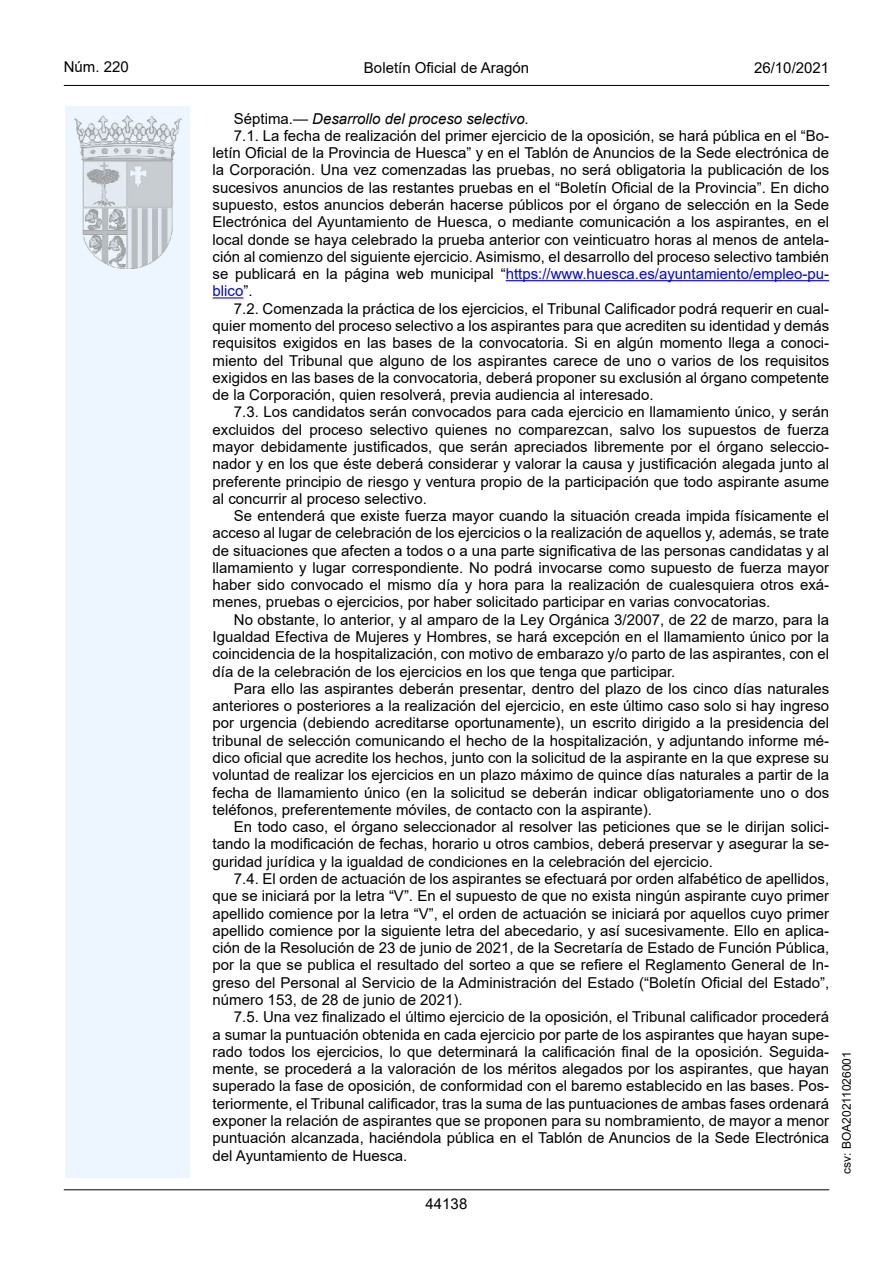
<style>
.page{position:relative;width:893px;height:1263px;background:#fff}
.page>*{position:absolute;margin:0;border:0;box-sizing:border-box;transform-origin:0 0}
.inicio_de_parrafo{font:15px/17.2px "Arial";color:#000;text-align:justify}
.inicio_de_parrafo-2{font:italic 15px "Arial";color:#000}
.estilo_head-c{font:15px "Arial";color:#000}
.estilo_head-d{font:15px "Arial MT2";color:#000}
.estilo_head-i{font:15px "Arial MT2";color:#000}
.numero_pagina{font:15px "Arial";color:#000}
.estilo_head-i-2{font:12px "Arial MT2";color:#000}
.s1{font-style:normal}
.s2{color:#0000fa}
</style>
<div class="page">
<div style="left:65px;top:106px;width:125px;height:1072px;background:#edf6fe"></div>
<img style="left:75px;top:115px;width:106px;height:153px">
<hr style="left:64px;top:85px;width:765px;height:1px;background:#000">
<hr style="left:64px;top:1189px;width:765px;height:1px;background:#000">
<hr style="left:506px;top:280px;width:323px;height:1px;background:#0000fa">
<hr style="left:213px;top:297px;width:30px;height:1px;background:#0000fa">
<p class="estilo_head-i" style="left:64px;top:57px;width:67px">Núm. 220</p>
<p class="estilo_head-c" style="left:364px;top:57px;width:167px">Boletín Oficial de Aragón</p>
<p class="estilo_head-d" style="left:754px;top:57px;width:77px">26/10/2021</p>
<p class="inicio_de_parrafo-2" style="left:234px;top:109px;width:297px"><span class="s1">Séptima.—</span> Desarrollo del proceso selectivo.</p>
<p class="inicio_de_parrafo" style="left:213px;top:127px;width:618px;text-indent:21px">7.1. La fecha de realización del primer ejercicio de la oposición, se hará pública en el “Bo&shy;letín Oficial de la Provincia de Huesca” y en el Tablón de Anuncios de la Sede electrónica de la Corporación. Una vez comenzadas las pruebas, no será obligatoria la publicación de los sucesivos anuncios de las restantes pruebas en el “Boletín Oficial de la Provincia”. En dicho supuesto, estos anuncios deberán hacerse públicos por el órgano de selección en la Sede Electrónica del Ayuntamiento de Huesca, o mediante comunicación a los aspirantes, en el local donde se haya celebrado la prueba anterior con veinticuatro horas al menos de antela&shy;ción al comienzo del siguiente ejercicio. Asimismo, el desarrollo del proceso selectivo también se publicará en la página web municipal “<span class="s2">https://www.huesca.es/ayuntamiento/empleo-pu&shy;blico</span>”.</p>
<p class="inicio_de_parrafo" style="left:213px;top:300px;width:618px;text-indent:21px">7.2. Comenzada la práctica de los ejercicios, el Tribunal Calificador podrá requerir en cual&shy;quier momento del proceso selectivo a los aspirantes para que acrediten su identidad y demás requisitos exigidos en las bases de la convocatoria. Si en algún momento llega a conoci&shy;miento del Tribunal que alguno de los aspirantes carece de uno o varios de los requisitos exigidos en las bases de la convocatoria, deberá proponer su exclusión al órgano competente de la Corporación, quien resolverá, previa audiencia al interesado.</p>
<p class="inicio_de_parrafo" style="left:213px;top:403px;width:618px;text-indent:21px">7.3. Los candidatos serán convocados para cada ejercicio en llamamiento único, y serán excluidos del proceso selectivo quienes no comparezcan, salvo los supuestos de fuerza mayor debidamente justificados, que serán apreciados libremente por el órgano seleccio&shy;nador y en los que éste deberá considerar y valorar la causa y justificación alegada junto al preferente principio de riesgo y ventura propio de la participación que todo aspirante asume al concurrir al proceso selectivo.</p>
<p class="inicio_de_parrafo" style="left:213px;top:507px;width:618px;text-indent:21px">Se entenderá que existe fuerza mayor cuando la situación creada impida físicamente el acceso al lugar de celebración de los ejercicios o la realización de aquellos y, además, se trate de situaciones que afecten a todos o a una parte significativa de las personas candidatas y al llamamiento y lugar correspondiente. No podrá invocarse como supuesto de fuerza mayor haber sido convocado el mismo día y hora para la realización de cualesquiera otros exá&shy;menes, pruebas o ejercicios, por haber solicitado participar en varias convocatorias.</p>
<p class="inicio_de_parrafo" style="left:213px;top:611px;width:618px;text-indent:21px">No obstante, lo anterior, y al amparo de la Ley Orgánica 3/2007, de 22 de marzo, para la Igualdad Efectiva de Mujeres y Hombres, se hará excepción en el llamamiento único por la coincidencia de la hospitalización, con motivo de embarazo y/o parto de las aspirantes, con el día de la celebración de los ejercicios en los que tenga que participar.</p>
<p class="inicio_de_parrafo" style="left:213px;top:680px;width:618px;text-indent:21px">Para ello las aspirantes deberán presentar, dentro del plazo de los cinco días naturales anteriores o posteriores a la realización del ejercicio, en este último caso solo si hay ingreso por urgencia (debiendo acreditarse oportunamente), un escrito dirigido a la presidencia del tribunal de selección comunicando el hecho de la hospitalización, y adjuntando informe mé&shy;dico oficial que acredite los hechos, junto con la solicitud de la aspirante en la que exprese su voluntad de realizar los ejercicios en un plazo máximo de quince días naturales a partir de la fecha de llamamiento único (en la solicitud se deberán indicar obligatoriamente uno o dos teléfonos, preferentemente móviles, de contacto con la aspirante).</p>
<p class="inicio_de_parrafo" style="left:213px;top:818px;width:618px;text-indent:21px">En todo caso, el órgano seleccionador al resolver las peticiones que se le dirijan solici&shy;tando la modificación de fechas, horario u otros cambios, deberá preservar y asegurar la se&shy;guridad jurídica y la igualdad de condiciones en la celebración del ejercicio.</p>
<p class="inicio_de_parrafo" style="left:213px;top:870px;width:618px;text-indent:21px">7.4. El orden de actuación de los aspirantes se efectuará por orden alfabético de apellidos, que se iniciará por la letra “V”. En el supuesto de que no exista ningún aspirante cuyo primer apellido comience por la letra “V”, el orden de actuación se iniciará por aquellos cuyo primer apellido comience por la siguiente letra del abecedario, y así sucesivamente. Ello en aplica&shy;ción de la Resolución de 23 de junio de 2021, de la Secretaría de Estado de Función Pública, por la que se publica el resultado del sorteo a que se refiere el Reglamento General de In&shy;greso del Personal al Servicio de la Administración del Estado (“Boletín Oficial del Estado”, número 153, de 28 de junio de 2021).</p>
<p class="inicio_de_parrafo" style="left:213px;top:1008px;width:618px;text-indent:21px">7.5. Una vez finalizado el último ejercicio de la oposición, el Tribunal calificador procederá a sumar la puntuación obtenida en cada ejercicio por parte de los aspirantes que hayan supe&shy;rado todos los ejercicios, lo que determinará la calificación final de la oposición. Seguida&shy;mente, se procederá a la valoración de los méritos alegados por los aspirantes, que hayan superado la fase de oposición, de conformidad con el baremo establecido en las bases. Pos&shy;teriormente, el Tribunal calificador, tras la suma de las puntuaciones de ambas fases ordenará exponer la relación de aspirantes que se proponen para su nombramiento, de mayor a menor puntuación alcanzada, haciéndola pública en el Tablón de Anuncios de la Sede Electrónica del Ayuntamiento de Huesca.</p>
<p class="numero_pagina" style="left:426px;top:1193px;width:43px">44138</p>
<p class="estilo_head-i-2" style="left:838px;top:1174px;width:124px;rotate:-90deg">csv: BOA20211026001</p>
</div>
